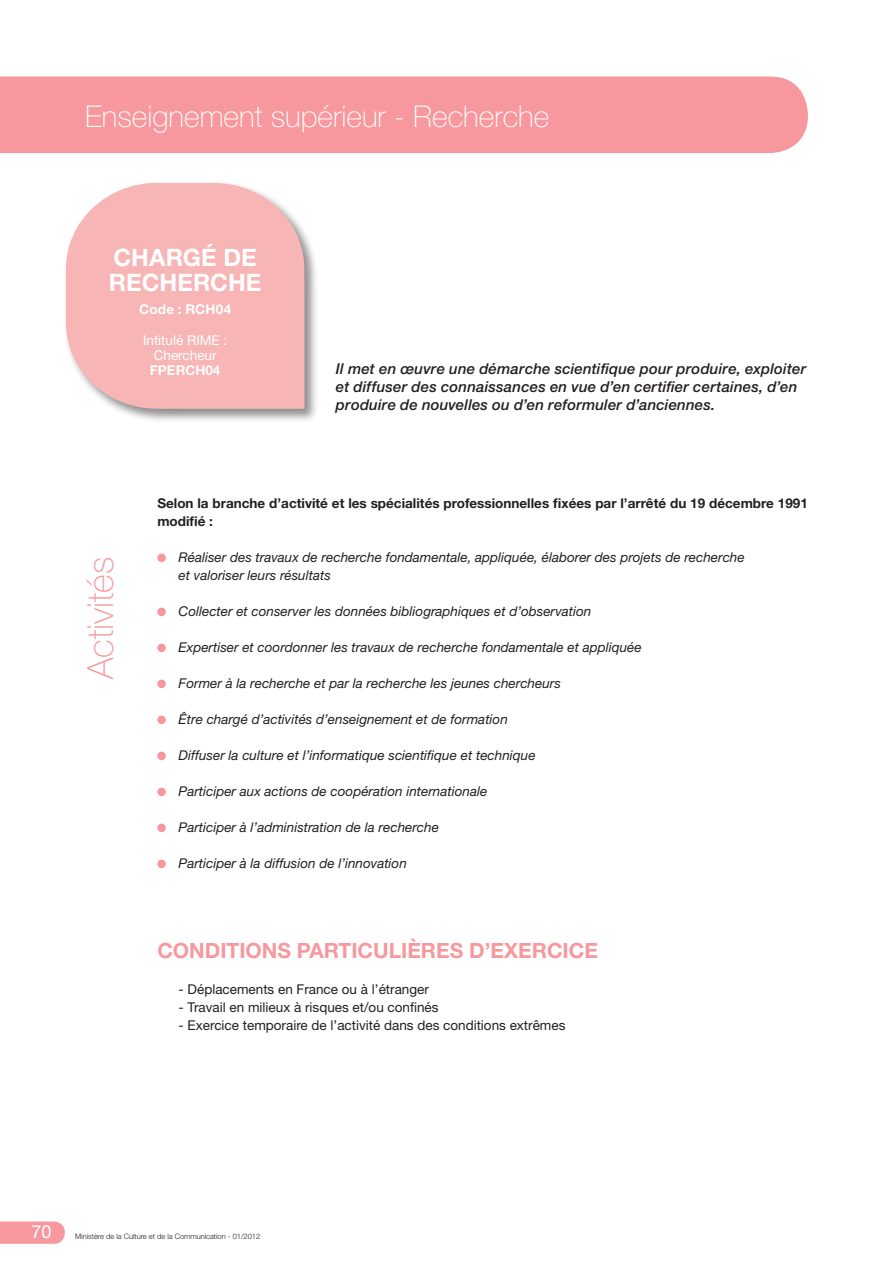
<style>
.page{position:relative;width:893px;height:1263px;background:#fff}
.page>*{position:absolute;margin:0;border:0;box-sizing:border-box;transform-origin:0 0}
.t1{font:100 36px "Helvetica Neue";color:#f6989d}
.t2{font:100 30px "Helvetica Neue";color:#fff}
.t3{font:700 24px/25.5px "Helvetica Neue";color:#fff}
._02-Texte_courant{font:700 21px "Helvetica Neue";color:#f6989d}
.t4{font:18px "Helvetica Neue";color:#fff}
._01_Définition_de_po{font:italic 500 15px/18px "Helvetica Neue";letter-spacing:.01em;color:#231f20}
._02-Texte_courant-2{font:italic 13.5px/18px "Helvetica Neue";color:#231f20}
._02-Texte_courant-3{font:13.5px "Helvetica Neue";color:#231f20}
._02-Texte_courant-4{font:700 13.5px/18px "Helvetica Neue";color:#231f20}
.t5{font:13.5px "Helvetica Neue";color:#fff}
.t6{font:700 13.5px "Helvetica Neue";letter-spacing:.005em;color:#fff}
.t7{font:300 7.5px "Helvetica Neue";color:#231f20}
</style>
<div class="page">
<div style="left:0;top:77px;width:808px;height:76px;background:#f6989d"></div>
<div style="left:64px;top:181px;width:255px;height:242px;background:#231f20;opacity:.5"></div>
<svg style="left:66px;top:183px;width:238px;height:226px;background:#f7bbbb"></svg>
<svg style="left:0;top:1221px;width:65px;height:23px"></svg>
<div style="left:157px;top:554px;width:9px;height:8px;background:#f6989d;border-radius:50%"></div>
<div style="left:157px;top:608px;width:9px;height:8px;background:#f6989d;border-radius:50%"></div>
<div style="left:157px;top:644px;width:9px;height:8px;background:#f6989d;border-radius:50%"></div>
<div style="left:157px;top:680px;width:9px;height:8px;background:#f6989d;border-radius:50%"></div>
<div style="left:157px;top:716px;width:9px;height:8px;background:#f6989d;border-radius:50%"></div>
<div style="left:157px;top:752px;width:9px;height:8px;background:#f6989d;border-radius:50%"></div>
<div style="left:157px;top:788px;width:9px;height:8px;background:#f6989d;border-radius:50%"></div>
<div style="left:157px;top:824px;width:9px;height:8px;background:#f6989d;border-radius:50%"></div>
<div style="left:157px;top:860px;width:9px;height:8px;background:#f6989d;border-radius:50%"></div>
<h2 class="t2" style="left:85px;top:99px;width:466px">Enseignement supérieur - Recherche</h2>
<p class="t3" style="left:109px;top:244px;width:154px">CHARGÉ DE<br>RECHERCHE</p>
<p class="t6" style="left:139px;top:301px;width:93px">Code : RCH04</p>
<p class="t5" style="left:143px;top:333px;width:86px">Intitulé RIME :</p>
<p class="t5" style="left:154px;top:348px;width:64px">Chercheur</p>
<p class="t6" style="left:150px;top:362px;width:72px">FPERCH04</p>
<p class="_01_Définition_de_po" style="left:336px;top:360px;width:472px">Il met en œuvre une démarche scientifique pour produire, exploiter et diffuser des connaissances en vue d’en certifier certaines, d’en produire de nouvelles ou d’en reformuler d’anciennes.</p>
<p class="t1" style="left:80px;top:679px;width:124px;rotate:-90deg">Activités</p>
<p class="_02-Texte_courant-4" style="left:157px;top:494px;width:652px">Selon la branche d’activité et les spécialités professionnelles fixées par l’arrêté du 19 décembre 1991 modifié :</p>
<p class="_02-Texte_courant-2" style="left:179px;top:548px;width:568px">Réaliser des travaux de recherche fondamentale, appliquée, élaborer des projets de recherche et valoriser leurs résultats</p>
<p class="_02-Texte_courant-2" style="left:179px;top:602px;width:414px">Collecter et conserver les données bibliographiques et d’observation</p>
<p class="_02-Texte_courant-2" style="left:179px;top:638px;width:465px">Expertiser et coordonner les travaux de recherche fondamentale et appliquée</p>
<p class="_02-Texte_courant-2" style="left:179px;top:674px;width:384px">Former à la recherche et par la recherche les jeunes chercheurs</p>
<p class="_02-Texte_courant-2" style="left:179px;top:710px;width:331px">Être chargé d’activités d’enseignement et de formation</p>
<p class="_02-Texte_courant-2" style="left:179px;top:746px;width:358px">Diffuser la culture et l’informatique scientifique et technique</p>
<p class="_02-Texte_courant-2" style="left:179px;top:782px;width:310px">Participer aux actions de coopération internationale</p>
<p class="_02-Texte_courant-2" style="left:179px;top:818px;width:262px">Participer à l’administration de la recherche</p>
<p class="_02-Texte_courant-2" style="left:179px;top:854px;width:230px">Participer à la diffusion de l’innovation</p>
<p class="_02-Texte_courant" style="left:157px;top:938px;width:442px">CONDITIONS PARTICULIÈRES D’EXERCICE</p>
<p class="_02-Texte_courant-3" style="left:179px;top:981px;width:252px">- Déplacements en France ou à l’étranger</p>
<p class="_02-Texte_courant-3" style="left:179px;top:999px;width:262px">- Travail en milieux à risques et/ou confinés</p>
<p class="_02-Texte_courant-3" style="left:179px;top:1017px;width:388px">- Exercice temporaire de l’activité dans des conditions extrêmes</p>
<h3 class="t4" style="left:31px;top:1221px;width:22px">70</h3>
<p class="t7" style="left:75px;top:1231px;width:187px">Ministère de la Culture et de la Communication - 01/2012</p>
</div>
